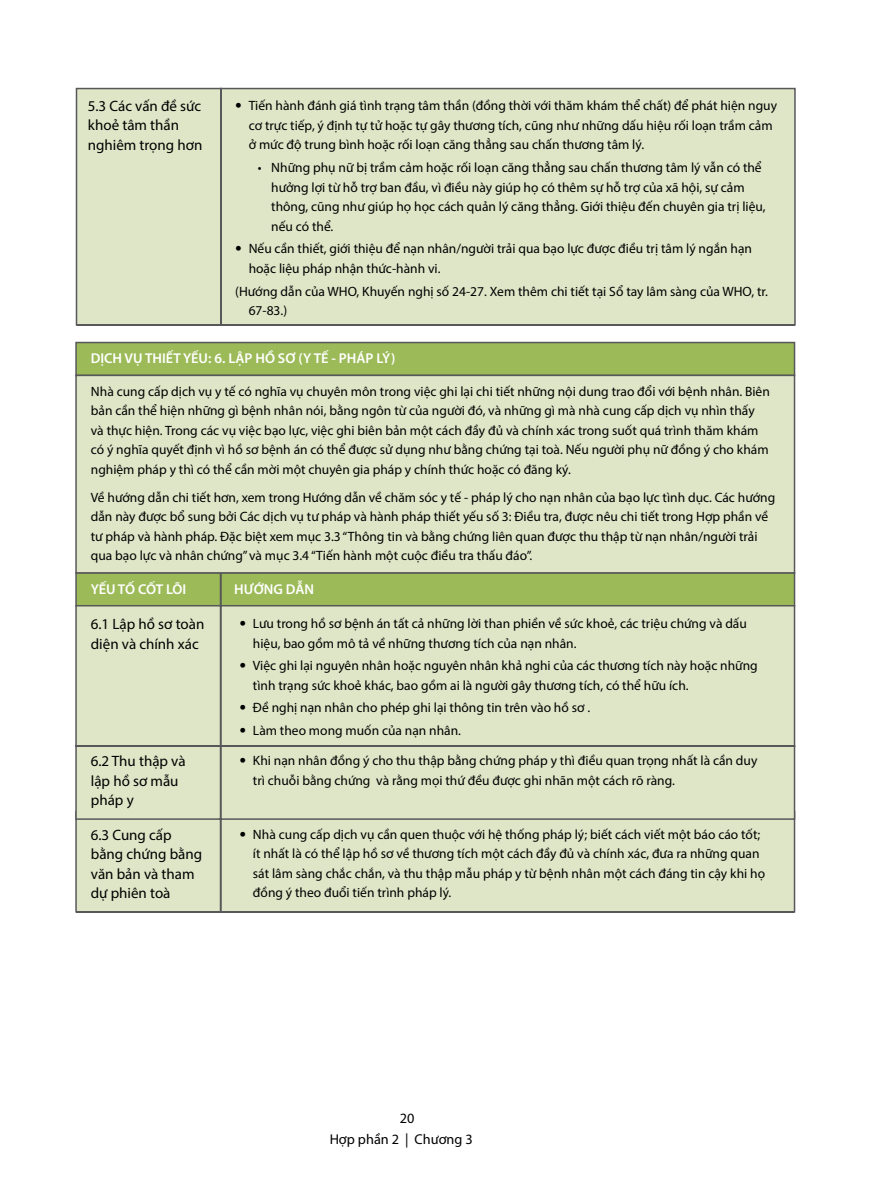
<style>
.page{position:relative;width:872px;height:1191px;background:#fff}
.page>*{position:absolute;margin:0;border:0;box-sizing:border-box;transform-origin:0 0}
.t1{font:15px/19.5px "Myriad Pro";color:#000}
.t2{font:600 14.25px "Myriad Pro";color:#fff}
.t3{font:14.25px "Myriad Pro";color:#000}
.t4{font:600 14.25px "Myriad Pro";letter-spacing:-.025em;color:#fff}
.t5{font:13.5px/19.5px "Myriad Pro";color:#000}
.s1{font-family:"Linh Avenir"}
</style>
<div class="page">
<div style="left:75px;top:87px;width:721px;height:239px;background:#dee6c7"></div>
<div style="left:75px;top:820px;width:721px;height:93px;background:#dee6c7"></div>
<svg style="left:75px;top:341px;width:721px;height:33px;background:#9bb75c"></svg>
<svg style="left:75px;top:374px;width:721px;height:446px;background:#d6dfbc"></svg>
<p class="t1" style="left:88px;top:96px;width:116px">5.3 Các vấn đề sức khoẻ tâm thần nghiêm trọng hơn</p>
<p class="t5" style="left:249px;top:96px;width:530px;text-indent:-14px"><span class="s1">•</span> Tiến hành đánh giá tình trạng tâm thần (đồng thời với thăm khám thể chất) để phát hiện nguy cơ trực tiếp, ý định tự tử hoặc tự gây thương tích, cũng như những dấu hiệu rối loạn trầm cảm ở mức độ trung bình hoặc rối loạn căng thẳng sau chấn thương tâm lý.</p>
<p class="t5" style="left:271px;top:158px;width:496px;text-indent:-14px">• Những phụ nữ bị trầm cảm hoặc rối loạn căng thẳng sau chấn thương tâm lý vẫn có thể hưởng lợi từ hỗ trợ ban đầu, vì điều này giúp họ có thêm sự hỗ trợ của xã hội, sự cảm thông, cũng như giúp họ học cách quản lý căng thẳng. Giới thiệu đến chuyên gia trị liệu, nếu có thể.</p>
<p class="t5" style="left:249px;top:239px;width:505px;text-indent:-14px"><span class="s1">•</span> Nếu cần thiết, giới thiệu để nạn nhân/người trải qua bạo lực được điều trị tâm lý ngắn hạn hoặc liệu pháp nhận thức-hành vi.</p>
<p class="t5" style="left:249px;top:281px;width:521px;text-indent:-14px">(Hướng dẫn của WHO, Khuyến nghị số 24-27. Xem thêm chi tiết tại Sổ tay lâm sàng của WHO, tr.<br>67-83.)</p>
<p class="t2" style="left:91px;top:349px;width:306px">DỊCH VỤ THIẾT YẾU: 6. LẬP HỒ SƠ (Y TẾ - PHÁP LÝ)</p>
<p class="t5" style="left:91px;top:381px;width:680px">Nhà cung cấp dịch vụ y tế có nghĩa vụ chuyên môn trong việc ghi lại chi tiết những nội dung trao đổi với bệnh nhân. Biên bản cần thể hiện những gì bệnh nhân nói, bằng ngôn từ của người đó, và những gì mà nhà cung cấp dịch vụ nhìn thấy và thực hiện. Trong các vụ việc bạo lực, việc ghi biên bản một cách đầy đủ và chính xác trong suốt quá trình thăm khám có ý nghĩa quyết định vì hồ sơ bệnh án có thể được sử dụng như bằng chứng tại toà. Nếu người phụ nữ đồng ý cho khám nghiệm pháp y thì có thể cần mời một chuyên gia pháp y chính thức hoặc có đăng ký.</p>
<p class="t5" style="left:91px;top:487px;width:686px">Về hướng dẫn chi tiết hơn, xem trong Hướng dẫn về chăm sóc y tế - pháp lý cho nạn nhân của bạo lực tình dục. Các hướng dẫn này được bổ sung bởi Các dịch vụ tư pháp và hành pháp thiết yếu số 3: Điều tra, được nêu chi tiết trong Hợp phần về tư pháp và hành pháp. Đặc biệt xem mục 3.3 “Thông tin và bằng chứng liên quan được thu thập từ nạn nhân/người trải qua bạo lực và nhân chứng” và mục 3.4 “Tiến hành một cuộc điều tra thấu đáo”.</p>
<p class="t4" style="left:91px;top:580px;width:97px">YẾU TỐ CỐT LÕI</p>
<p class="t2" style="left:234px;top:580px;width:81px">HƯỚNG DẪN</p>
<p class="t1" style="left:91px;top:614px;width:115px">6.1 Lập hồ sơ toàn diện và chính xác</p>
<p class="t1" style="left:91px;top:751px;width:96px">6.2 Thu thập và lập hồ sơ mẫu pháp y</p>
<p class="t1" style="left:91px;top:824px;width:113px">6.3 Cung cấp bằng chứng bằng văn bản và tham dự phiên toà</p>
<p class="t5" style="left:253px;top:613px;width:495px;text-indent:-14px"><span class="s1">•</span> Lưu trong hồ sơ bệnh án tất cả những lời than phiền về sức khoẻ, các triệu chứng và dấu hiệu, bao gồm mô tả về những thương tích của nạn nhân.</p>
<p class="t5" style="left:253px;top:656px;width:506px;text-indent:-14px"><span class="s1">•</span> Việc ghi lại nguyên nhân hoặc nguyên nhân khả nghi của các thương tích này hoặc những tình trạng sức khoẻ khác, bao gồm ai là người gây thương tích, có thể hữu ích.</p>
<p class="t5" style="left:239px;top:698px;width:352px"><span class="s1">•</span> Đề nghị nạn nhân cho phép ghi lại thông tin trên vào hồ sơ .</p>
<p class="t5" style="left:239px;top:720px;width:223px"><span class="s1">•</span> Làm theo mong muốn của nạn nhân.</p>
<p class="t5" style="left:253px;top:751px;width:506px;text-indent:-14px"><span class="s1">•</span> Khi nạn nhân đồng ý cho thu thập bằng chứng pháp y thì điều quan trọng nhất là cần duy trì chuỗi bằng chứng và rằng mọi thứ đều được ghi nhãn một cách rõ ràng.</p>
<p class="t5" style="left:253px;top:824px;width:513px;text-indent:-14px"><span class="s1">•</span> Nhà cung cấp dịch vụ cần quen thuộc với hệ thống pháp lý; biết cách viết một báo cáo tốt; ít nhất là có thể lập hồ sơ về thương tích một cách đầy đủ và chính xác, đưa ra những quan sát lâm sàng chắc chắn, và thu thập mẫu pháp y từ bệnh nhân một cách đáng tin cậy khi họ đồng ý theo đuổi tiến trình pháp lý.</p>
<p class="t3" style="left:400px;top:1109px;width:16px">20</p>
<p class="t3" style="left:330px;top:1130px;width:145px">Hợp phần 2 | Chương 3</p>
</div>
